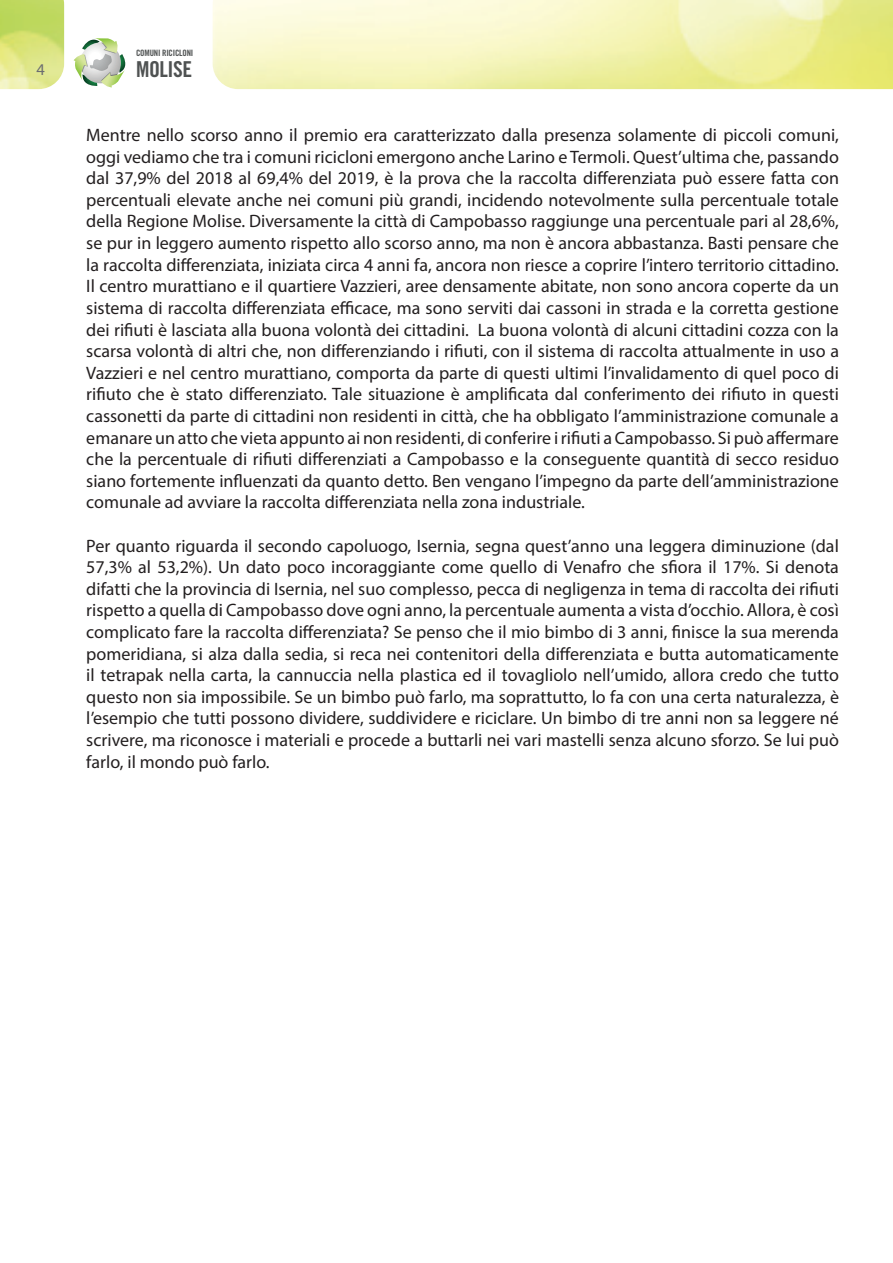
<style>
.page{position:relative;width:893px;height:1263px;background:#fff}
.page>*{position:absolute;margin:0;border:0;box-sizing:border-box;transform-origin:0 0}
.t1{font:21.9px "Trade Gothic Bold Cond Twenty";letter-spacing:-.02em;color:#4f5252}
.Normale__Web{font:18px/21.6px "Myriad Pro";color:#231f20;text-align:justify}
.t2{font:16.5px "Myriad Pro";color:#6c6d70}
.t3{font:8.7px "Trade Gothic Bold Cond Twenty";letter-spacing:-.02em;color:#4f5252}
</style>
<div class="page">
<img style="left:0;top:0;width:64px;height:89px">
<svg style="left:74px;top:38px;width:52px;height:50px"></svg>
<p class="t2" style="left:37px;top:59px;width:10px">4</p>
<p class="t3" style="left:136px;top:48px;width:59px">COMUNI RICICLONI</p>
<p class="t1" style="left:136px;top:55px;width:58px">MOLISE</p>
<p class="Normale__Web" style="left:86px;top:124px;width:754px">Mentre nello scorso anno il premio era caratterizzato dalla presenza solamente di piccoli comuni, oggi vediamo che tra i comuni ricicloni emergono anche Larino e Termoli. Quest’ultima che, passando dal 37,9% del 2018 al 69,4% del 2019, è la prova che la raccolta differenziata può essere fatta con percentuali elevate anche nei comuni più grandi, incidendo notevolmente sulla percentuale totale della Regione Molise. Diversamente la città di Campobasso raggiunge una percentuale pari al 28,6%, se pur in leggero aumento rispetto allo scorso anno, ma non è ancora abbastanza. Basti pensare che la raccolta differenziata, iniziata circa 4 anni fa, ancora non riesce a coprire l’intero territorio cittadino.<br>Il centro murattiano e il quartiere Vazzieri, aree densamente abitate, non sono ancora coperte da un sistema di raccolta differenziata efficace, ma sono serviti dai cassoni in strada e la corretta gestione dei rifiuti è lasciata alla buona volontà dei cittadini. La buona volontà di alcuni cittadini cozza con la scarsa volontà di altri che, non differenziando i rifiuti, con il sistema di raccolta attualmente in uso a Vazzieri e nel centro murattiano, comporta da parte di questi ultimi l’invalidamento di quel poco di rifiuto che è stato differenziato. Tale situazione è amplificata dal conferimento dei rifiuto in questi cassonetti da parte di cittadini non residenti in città, che ha obbligato l’amministrazione comunale a emanare un atto che vieta appunto ai non residenti, di conferire i rifiuti a Campobasso. Si può affermare che la percentuale di rifiuti differenziati a Campobasso e la conseguente quantità di secco residuo siano fortemente influenzati da quanto detto. Ben vengano l’impegno da parte dell’amministrazione comunale ad avviare la raccolta differenziata nella zona industriale.</p>
<p class="Normale__Web" style="left:86px;top:534px;width:754px">Per quanto riguarda il secondo capoluogo, Isernia, segna quest’anno una leggera diminuzione (dal 57,3% al 53,2%). Un dato poco incoraggiante come quello di Venafro che sfiora il 17%. Si denota difatti che la provincia di Isernia, nel suo complesso, pecca di negligenza in tema di raccolta dei rifiuti rispetto a quella di Campobasso dove ogni anno, la percentuale aumenta a vista d’occhio. Allora, è così complicato fare la raccolta differenziata? Se penso che il mio bimbo di 3 anni, finisce la sua merenda pomeridiana, si alza dalla sedia, si reca nei contenitori della differenziata e butta automaticamente il tetrapak nella carta, la cannuccia nella plastica ed il tovagliolo nell’umido, allora credo che tutto questo non sia impossibile. Se un bimbo può farlo, ma soprattutto, lo fa con una certa naturalezza, è l’esempio che tutti possono dividere, suddividere e riciclare. Un bimbo di tre anni non sa leggere né scrivere, ma riconosce i materiali e procede a buttarli nei vari mastelli senza alcuno sforzo. Se lui può farlo, il mondo può farlo.</p>
</div>
